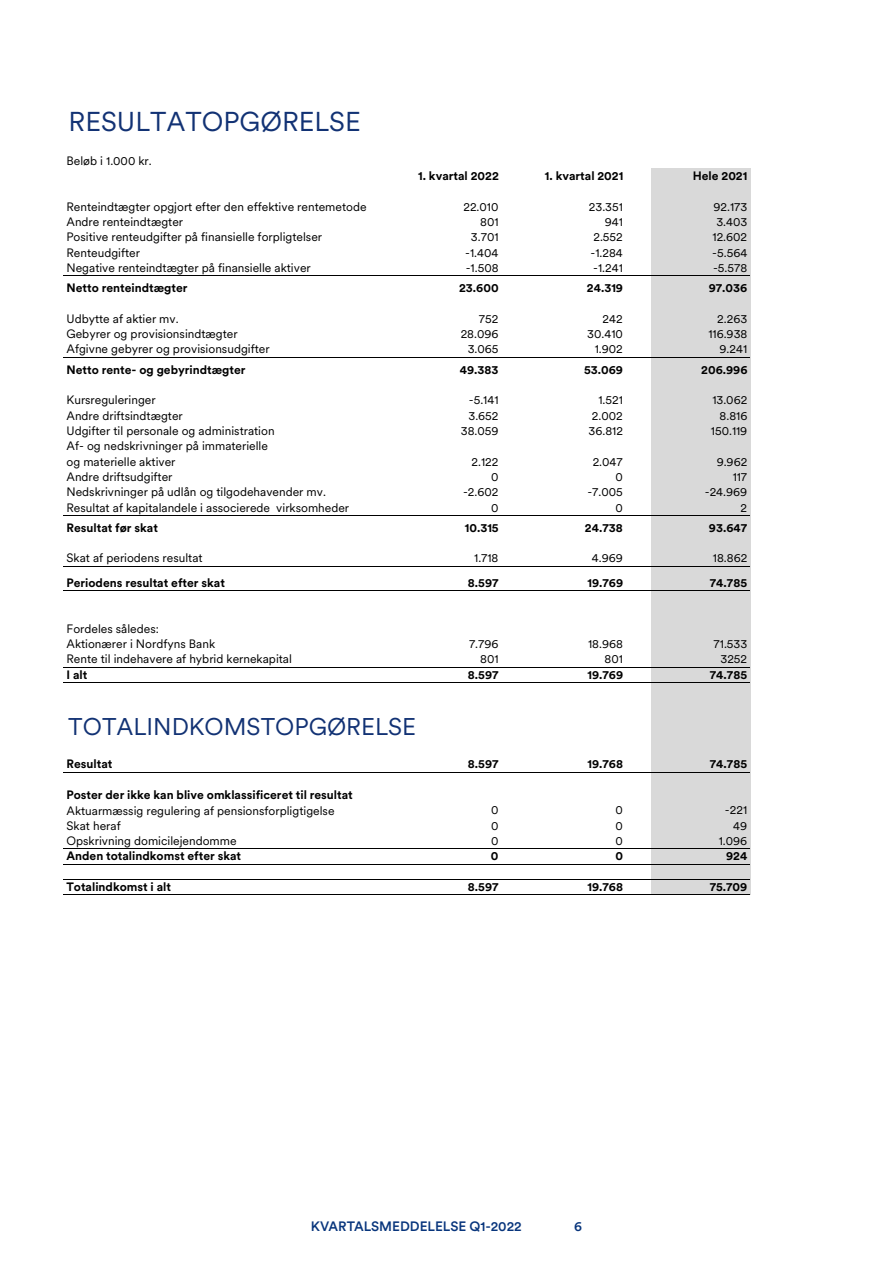
<style>
.page{position:relative;width:893px;height:1263px;background:#fff}
.page>*{position:absolute;margin:0;border:0;box-sizing:border-box;transform-origin:0 0}
.t1{font:27px "Circular XX";color:#123274}
.t2{font:24px "Circular XX";color:#123274}
.t3{font:500 13.5px "Circular XX";color:#08357c}
.t4{font:12px/15.3px "Circular XX";color:#000}
.t5{font:700 12px/15.3px "Circular XX";color:#000}
.s1{font-weight:400}
</style>
<div class="page">
<div style="left:651px;top:169px;width:99px;height:726px;background:#d9d9d9"></div>
<hr style="left:64px;top:276px;width:686px;height:1px;background:#000">
<hr style="left:64px;top:357px;width:686px;height:1px;background:#000">
<hr style="left:64px;top:515px;width:686px;height:1px;background:#000">
<hr style="left:64px;top:566px;width:686px;height:1px;background:#000">
<hr style="left:64px;top:591px;width:686px;height:1px;background:#000">
<hr style="left:64px;top:667px;width:686px;height:1px;background:#000">
<hr style="left:64px;top:682px;width:686px;height:1px;background:#000">
<hr style="left:64px;top:772px;width:686px;height:1px;background:#000">
<hr style="left:64px;top:849px;width:686px;height:1px;background:#000">
<hr style="left:64px;top:864px;width:686px;height:1px;background:#000">
<hr style="left:64px;top:879px;width:686px;height:1px;background:#000">
<hr style="left:64px;top:895px;width:686px;height:1px;background:#000">
<p class="t1" style="left:69px;top:110px;width:294px">RESULTATOPGØRELSE</p>
<p class="t4" style="left:66px;top:154px;width:87px">Beløb i 1.000 kr.</p>
<p class="t5" style="left:418px;top:169px;width:82px">1. kvartal 2022</p>
<p class="t5" style="left:545px;top:169px;width:80px">1. kvartal 2021</p>
<p class="t5" style="left:693px;top:169px;width:56px">Hele 2021</p>
<p class="t4" style="left:66px;top:200px;width:302px">Renteindtægter opgjort efter den effektive rentemetode</p>
<p class="t4" style="left:463px;top:200px;width:37px">22.010</p>
<p class="t4" style="left:589px;top:200px;width:36px">23.351</p>
<p class="t4" style="left:713px;top:200px;width:35px">92.173</p>
<p class="t4" style="left:66px;top:215px;width:118px">Andre renteindtægter</p>
<p class="t4" style="left:480px;top:215px;width:20px">801</p>
<p class="t4" style="left:605px;top:215px;width:20px">941</p>
<p class="t4" style="left:716px;top:215px;width:33px">3.403</p>
<p class="t4" style="left:66px;top:230px;width:257px">Positive renteudgifter på finansielle forpligtelser</p>
<p class="t4" style="left:471px;top:230px;width:29px">3.701</p>
<p class="t4" style="left:593px;top:230px;width:31px">2.552</p>
<p class="t4" style="left:712px;top:230px;width:36px">12.602</p>
<p class="t4" style="left:66px;top:246px;width:75px">Renteudgifter</p>
<p class="t4" style="left:465px;top:246px;width:35px">-1.404</p>
<p class="t4" style="left:590px;top:246px;width:34px">-1.284</p>
<p class="t4" style="left:712px;top:246px;width:37px">-5.564</p>
<p class="t4" style="left:66px;top:261px;width:246px">Negative renteindtægter på finansielle aktiver</p>
<p class="t4" style="left:466px;top:261px;width:34px">-1.508</p>
<p class="t4" style="left:593px;top:261px;width:31px">-1.241</p>
<p class="t4" style="left:713px;top:261px;width:36px">-5.578</p>
<p class="t5" style="left:66px;top:281px;width:123px">Netto renteindtægter</p>
<p class="t5" style="left:459px;top:281px;width:41px">23.600</p>
<p class="t5" style="left:587px;top:281px;width:38px">24.319</p>
<p class="t5" style="left:709px;top:281px;width:40px">97.036</p>
<p class="t4" style="left:66px;top:312px;width:114px">Udbytte af aktier mv.</p>
<p class="t4" style="left:479px;top:312px;width:21px">752</p>
<p class="t4" style="left:603px;top:312px;width:22px">242</p>
<p class="t4" style="left:717px;top:312px;width:32px">2.263</p>
<p class="t4" style="left:66px;top:327px;width:173px">Gebyrer og provisionsindtægter</p>
<p class="t4" style="left:461px;top:327px;width:39px">28.096</p>
<p class="t4" style="left:587px;top:327px;width:37px">30.410</p>
<p class="t4" style="left:708px;top:327px;width:40px">116.938</p>
<p class="t4" style="left:66px;top:342px;width:205px">Afgivne gebyrer og provisionsudgifter</p>
<p class="t4" style="left:468px;top:342px;width:32px">3.065</p>
<p class="t4" style="left:595px;top:342px;width:30px">1.902</p>
<p class="t4" style="left:720px;top:342px;width:29px">9.241</p>
<p class="t5" style="left:66px;top:363px;width:181px">Netto rente- og gebyrindtægter</p>
<p class="t5" style="left:460px;top:363px;width:40px">49.383</p>
<p class="t5" style="left:584px;top:363px;width:40px">53.069</p>
<p class="t5" style="left:701px;top:363px;width:48px">206.996</p>
<p class="t4" style="left:66px;top:393px;width:91px">Kursreguleringer</p>
<p class="t4" style="left:469px;top:393px;width:31px">-5.141</p>
<p class="t4" style="left:598px;top:393px;width:26px">1.521</p>
<p class="t4" style="left:712px;top:393px;width:36px">13.062</p>
<p class="t4" style="left:66px;top:409px;width:118px">Andre driftsindtægter</p>
<p class="t4" style="left:468px;top:409px;width:32px">3.652</p>
<p class="t4" style="left:592px;top:409px;width:32px">2.002</p>
<p class="t4" style="left:720px;top:409px;width:29px">8.816</p>
<p class="t4" style="left:66px;top:424px;width:210px">Udgifter til personale og administration</p>
<p class="t4" style="left:461px;top:424px;width:39px">38.059</p>
<p class="t4" style="left:588px;top:424px;width:36px">36.812</p>
<p class="t4" style="left:711px;top:424px;width:38px">150.119</p>
<p class="t4" style="left:66px;top:439px;width:203px">Af- og nedskrivninger på immaterielle og materielle aktiver</p>
<p class="t4" style="left:471px;top:455px;width:28px">2.122</p>
<p class="t4" style="left:593px;top:455px;width:32px">2.047</p>
<p class="t4" style="left:717px;top:455px;width:32px">9.962</p>
<p class="t4" style="left:66px;top:470px;width:107px">Andre driftsudgifter</p>
<p class="t4" style="left:491px;top:470px;width:9px">0</p>
<p class="t4" style="left:615px;top:470px;width:9px">0</p>
<p class="t4" style="left:733px;top:470px;width:16px">117</p>
<p class="t4" style="left:66px;top:485px;width:261px">Nedskrivninger på udlån og tilgodehavender mv.</p>
<p class="t4" style="left:463px;top:485px;width:37px">-2.602</p>
<p class="t4" style="left:587px;top:485px;width:37px">-7.005</p>
<p class="t4" style="left:705px;top:485px;width:44px">-24.969</p>
<p class="t4" style="left:66px;top:501px;width:284px">Resultat af kapitalandele i associerede virksomheder</p>
<p class="t4" style="left:491px;top:501px;width:9px">0</p>
<p class="t4" style="left:615px;top:501px;width:9px">0</p>
<p class="t4" style="left:741px;top:501px;width:8px">2</p>
<p class="t5" style="left:66px;top:521px;width:93px">Resultat før skat</p>
<p class="t5" style="left:465px;top:521px;width:35px">10.315</p>
<p class="t5" style="left:585px;top:521px;width:39px">24.738</p>
<p class="t5" style="left:709px;top:521px;width:40px">93.647</p>
<p class="t4" style="left:66px;top:551px;width:138px">Skat af periodens resultat</p>
<p class="t4" style="left:474px;top:551px;width:26px">1.718</p>
<p class="t4" style="left:592px;top:551px;width:32px">4.969</p>
<p class="t4" style="left:713px;top:551px;width:36px">18.862</p>
<p class="t5" style="left:66px;top:576px;width:160px">Periodens resultat efter skat</p>
<p class="t5" style="left:468px;top:576px;width:32px">8.597</p>
<p class="t5" style="left:587px;top:576px;width:37px">19.769</p>
<p class="t5" style="left:710px;top:576px;width:39px">74.785</p>
<p class="t4" style="left:66px;top:622px;width:150px">Fordeles således:<br>Aktionærer i Nordfyns Bank</p>
<p class="t4" style="left:469px;top:637px;width:31px">7.796</p>
<p class="t4" style="left:588px;top:637px;width:36px">18.968</p>
<p class="t4" style="left:714px;top:637px;width:35px">71.533</p>
<p class="t4" style="left:66px;top:652px;width:227px">Rente til indehavere af hybrid kernekapital</p>
<p class="t4" style="left:480px;top:652px;width:20px">801</p>
<p class="t4" style="left:604px;top:652px;width:20px">801</p>
<p class="t4" style="left:720px;top:652px;width:28px">3252</p>
<p class="t5" style="left:66px;top:668px;width:22px">I alt</p>
<p class="t5" style="left:468px;top:668px;width:32px">8.597</p>
<p class="t5" style="left:587px;top:668px;width:37px">19.769</p>
<p class="t5" style="left:710px;top:668px;width:39px">74.785</p>
<p class="t2" style="left:68px;top:717px;width:349px">TOTALINDKOMSTOPGØRELSE</p>
<p class="t5" style="left:66px;top:758px;width:47px">Resultat</p>
<p class="t5" style="left:468px;top:758px;width:32px">8.597</p>
<p class="t5" style="left:587px;top:758px;width:37px">19.768</p>
<p class="t5" style="left:710px;top:758px;width:39px">74.785</p>
<p class="t5" style="left:66px;top:788px;width:288px">Poster der ikke kan blive omklassificeret til resultat<br><span class="s1">Aktuarmæssig regulering af pensionsforpligtigelse</span></p>
<p class="t4" style="left:491px;top:803px;width:9px">0</p>
<p class="t4" style="left:615px;top:803px;width:9px">0</p>
<p class="t4" style="left:725px;top:803px;width:24px">-221</p>
<p class="t4" style="left:66px;top:819px;width:56px">Skat heraf</p>
<p class="t4" style="left:491px;top:819px;width:9px">0</p>
<p class="t4" style="left:615px;top:819px;width:9px">0</p>
<p class="t4" style="left:733px;top:819px;width:15px">49</p>
<p class="t4" style="left:66px;top:834px;width:172px">Opskrivning domicilejendomme</p>
<p class="t4" style="left:491px;top:834px;width:9px">0</p>
<p class="t4" style="left:615px;top:834px;width:9px">0</p>
<p class="t4" style="left:719px;top:834px;width:30px">1.096</p>
<p class="t5" style="left:66px;top:849px;width:176px">Anden totalindkomst efter skat</p>
<p class="t5" style="left:491px;top:849px;width:9px">0</p>
<p class="t5" style="left:615px;top:849px;width:9px">0</p>
<p class="t5" style="left:726px;top:849px;width:23px">924</p>
<p class="t5" style="left:66px;top:880px;width:106px">Totalindkomst i alt</p>
<p class="t5" style="left:468px;top:880px;width:32px">8.597</p>
<p class="t5" style="left:587px;top:880px;width:37px">19.768</p>
<p class="t5" style="left:710px;top:880px;width:39px">75.709</p>
<p class="t3" style="left:311px;top:1217px;width:212px">KVARTALSMEDDELELSE Q1-2022</p>
<p class="t3" style="left:574px;top:1217px;width:9px">6</p>
</div>
